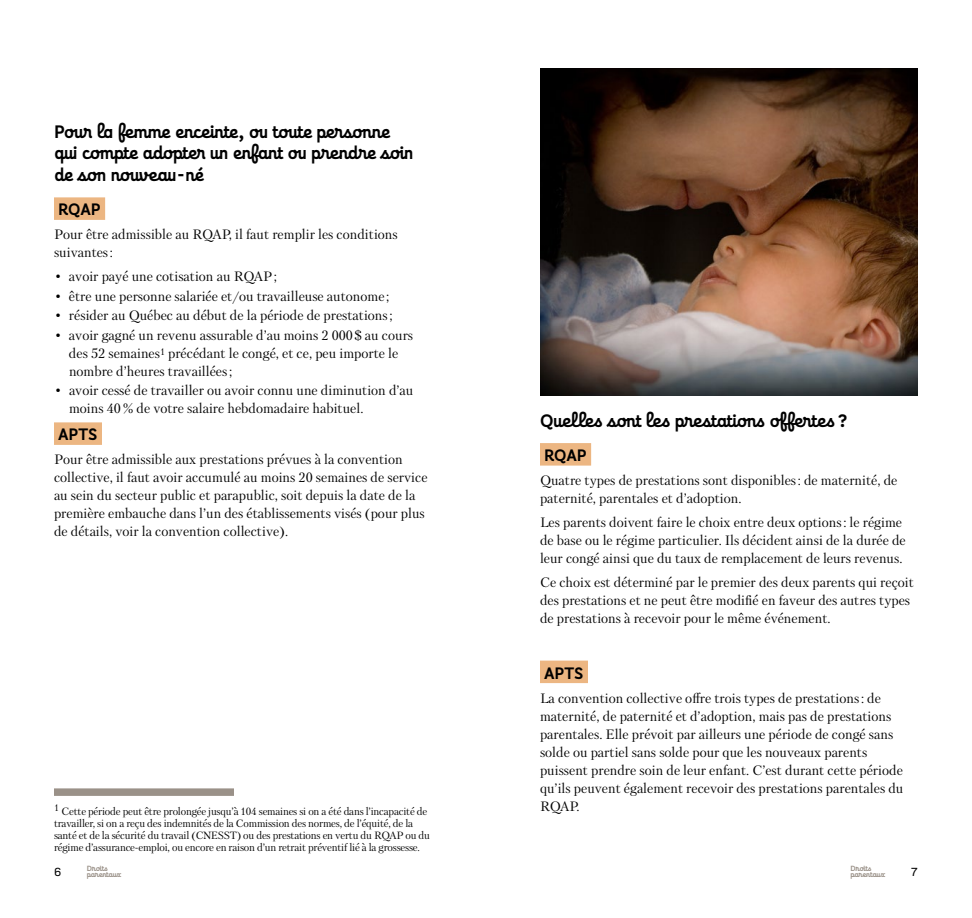
<style>
.page{position:relative;width:972px;height:918px;background:#fff}
.page>*{position:absolute;margin:0;border:0;box-sizing:border-box;transform-origin:0 0}
.t1{font:700 18px/21.6px "Enfantine";color:#000}
.t2{font:700 16.5px "Enfantine";color:#000}
.t3{font:13.5px/18px "Petersburg";color:#000}
.t4{font:12px "Bio Sans";color:#000}
.t5{font:10.5px/12px "Petersburg";letter-spacing:-.02em;color:#000}
.t6{font:9.45px "Petersburg";color:#000}
.t7{font:700 7.5px/6.3px "Enfantine";color:#9a9188}
</style>
<div class="page">
<div style="left:54px;top:197px;width:51px;height:23px;background:#ecb682"></div>
<div style="left:54px;top:422px;width:48px;height:23px;background:#ecb682"></div>
<div style="left:540px;top:443px;width:51px;height:23px;background:#ecb682"></div>
<div style="left:540px;top:661px;width:48px;height:22px;background:#ecb682"></div>
<img style="left:540px;top:68px;width:378px;height:328px">
<div style="left:54px;top:788px;width:180px;height:8px;background:#9a9188"></div>
<h1 class="t1" style="left:54px;top:119px;width:361px">Pour la femme enceinte, ou toute personne qui compte adopter un enfant ou prendre soin de son nouveau-né</h1>
<p class="t2" style="left:58px;top:196px;width:44px">RQAP</p>
<p class="t3" style="left:54px;top:226px;width:345px">Pour être admissible au RQAP, il faut remplir les conditions suivantes:</p>
<p class="t3" style="left:54px;top:268px;width:225px">• avoir payé une cotisation au RQAP;</p>
<p class="t3" style="left:54px;top:287px;width:337px">• être une personne salariée et/ou travailleuse autonome ;</p>
<p class="t3" style="left:54px;top:306px;width:340px">• résider au Québec au début de la période de prestations;</p>
<p class="t3" style="left:69px;top:326px;width:346px;text-indent:-15px">• avoir gagné un revenu assurable d’au moins 2 000$ au cours des 52 semaines<sup>1</sup> précédant le congé, et ce, peu importe le nombre d’heures travaillées;</p>
<p class="t3" style="left:69px;top:382px;width:346px;text-indent:-15px">• avoir cessé de travailler ou avoir connu une diminution d’au moins 40% de votre salaire hebdomadaire habituel.</p>
<p class="t2" style="left:58px;top:421px;width:41px">APTS</p>
<p class="t3" style="left:54px;top:451px;width:375px">Pour être admissible aux prestations prévues à la convention collective, il faut avoir accumulé au moins 20 semaines de service au sein du secteur public et parapublic, soit depuis la date de la première embauche dans l’un des établissements visés (pour plus de détails, voir la convention collective).</p>
<h1 class="t1" style="left:540px;top:408px;width:309px">Quelles sont les prestations offertes ?</h1>
<p class="t2" style="left:544px;top:442px;width:44px">RQAP</p>
<p class="t3" style="left:540px;top:471px;width:359px">Quatre types de prestations sont disponibles: de maternité, de paternité, parentales et d’adoption.</p>
<p class="t3" style="left:540px;top:513px;width:367px">Les parents doivent faire le choix entre deux options: le régime de base ou le régime particulier. Ils décident ainsi de la durée de leur congé ainsi que du taux de remplacement de leurs revenus.</p>
<p class="t3" style="left:540px;top:573px;width:375px">Ce choix est déterminé par le premier des deux parents qui reçoit des prestations et ne peut être modifié en faveur des autres types de prestations à recevoir pour le même événement.</p>
<p class="t2" style="left:544px;top:659px;width:41px">APTS</p>
<p class="t3" style="left:540px;top:689px;width:365px">La convention collective offre trois types de prestations: de maternité, de paternité et d’adoption, mais pas de prestations parentales. Elle prévoit par ailleurs une période de congé sans solde ou partiel sans solde pour que les nouveaux parents puissent prendre soin de leur enfant. C’est durant cette période qu’ils peuvent également recevoir des prestations parentales du</p>
<p class="t6" style="left:54px;top:802px;width:6px">1</p>
<p class="t3" style="left:540px;top:797px;width:41px">RQAP.</p>
<p class="t5" style="left:54px;top:805px;width:378px;text-indent:8px">Cette période peut être prolongée jusqu’à 104 semaines si on a été dans l’incapacité de travailler, si on a reçu des indemnités de la Commission des normes, de l’équité, de la santé et de la sécurité du travail (CNESST) ou des prestations en vertu du RQAP ou du régime d’assurance-emploi, ou encore en raison d’un retrait préventif lié à la grossesse.</p>
<p class="t7" style="left:87px;top:864px;width:36px">Droits parentaux</p>
<p class="t7" style="left:850px;top:864px;width:36px">Droits parentaux</p>
<p class="t4" style="left:54px;top:863px;width:9px">6</p>
<p class="t4" style="left:911px;top:863px;width:9px">7</p>
</div>
